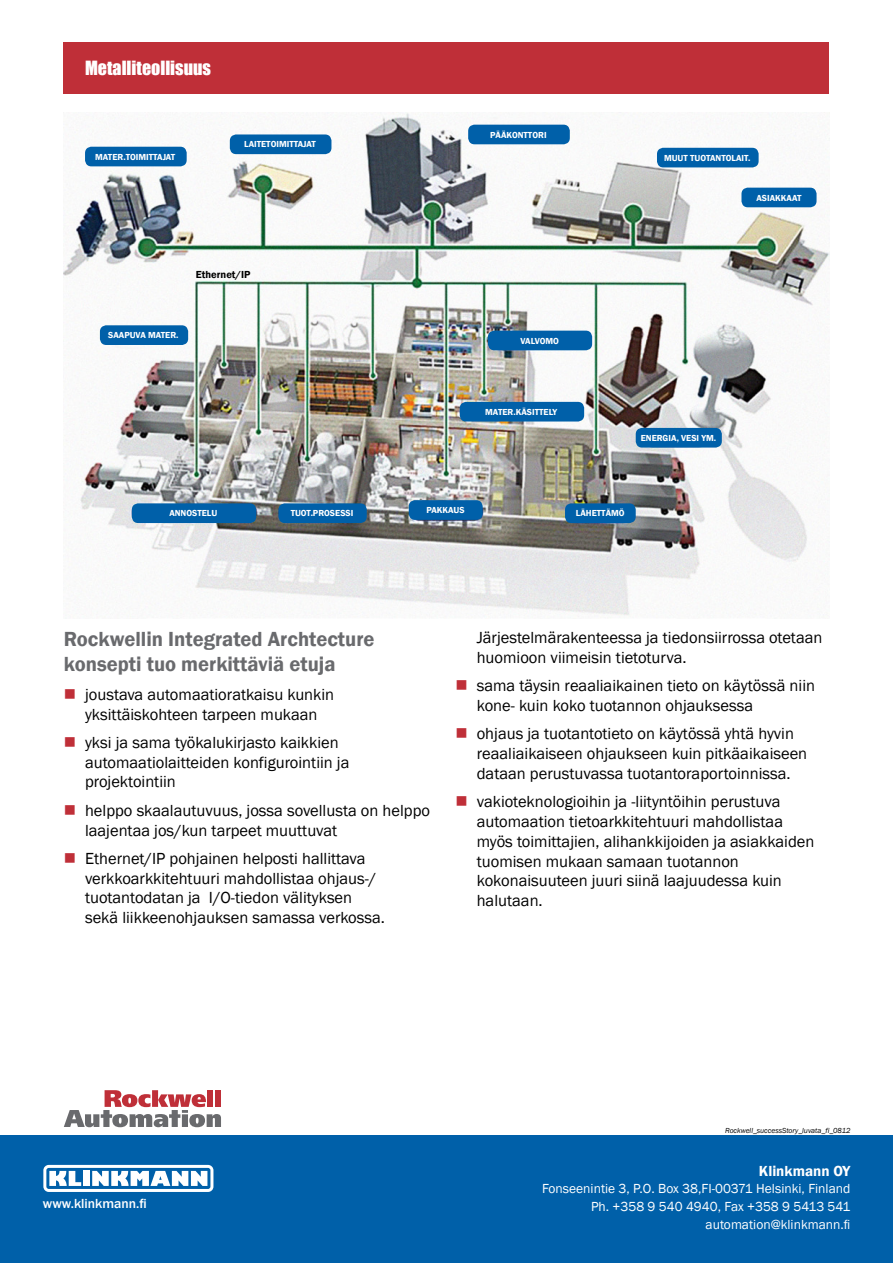
<style>
.page{position:relative;width:893px;height:1263px;background:#fff}
.page>*{position:absolute;margin:0;border:0;box-sizing:border-box;transform-origin:0 0}
.t1{font:600 21px/25.2px "Franklin Gothic";color:#696a6d}
.t2{font:18px "Impact";color:#fff}
.t3{font:16.5px/19.8px "Franklin Gothic";color:#000}
.t4{font:600 15px "Franklin Gothic";color:#fff}
.t5{font:13.5px/17.7px "Franklin Gothic";color:#fff;text-align:right}
.t6{font:500 13.5px "Franklin Gothic";color:#fff}
.t7{font:600 10.5px "Franklin Gothic";color:#000}
.t8{font:600 9px "Franklin Gothic";color:#fff}
.t9{font:italic 7.5px "Franklin Gothic";color:#000}
.s1{color:#bf2f38}
</style>
<div class="page">
<div style="left:64px;top:43px;width:765px;height:51px;background:#bf2f38"></div>
<img style="left:64px;top:113px;width:765px;height:504px">
<div style="left:0;top:1135px;width:893px;height:128px;background:#0060a9"></div>
<svg style="left:43px;top:1165px;width:170px;height:27px"></svg>
<svg style="left:64px;top:1090px;width:157px;height:37px"></svg>
<div style="left:208px;top:1090px;width:5px;height:17px;background:#bf2f38"></div>
<div style="left:215px;top:1090px;width:6px;height:17px;background:#bf2f38"></div>
<div style="left:85px;top:147px;width:102px;height:19px;background:#0060a9;border-radius:6px"></div>
<div style="left:230px;top:134px;width:101px;height:20px;background:#0060a9;border-radius:6px"></div>
<div style="left:468px;top:125px;width:102px;height:19px;background:#0060a9;border-radius:6px"></div>
<div style="left:657px;top:148px;width:102px;height:19px;background:#0060a9;border-radius:6px"></div>
<div style="left:488px;top:331px;width:104px;height:19px;background:#0060a9;border-radius:6px"></div>
<div style="left:460px;top:402px;width:124px;height:19px;background:#0060a9;border-radius:6px"></div>
<div style="left:565px;top:503px;width:71px;height:20px;background:#0060a9;border-radius:6px"></div>
<div style="left:636px;top:428px;width:86px;height:20px;background:#0060a9;border-radius:6px"></div>
<div style="left:100px;top:325px;width:88px;height:20px;background:#0060a9;border-radius:6px"></div>
<div style="left:132px;top:503px;width:124px;height:20px;background:#0060a9;border-radius:6px"></div>
<div style="left:279px;top:503px;width:88px;height:20px;background:#0060a9;border-radius:6px"></div>
<div style="left:409px;top:500px;width:74px;height:20px;background:#0060a9;border-radius:6px"></div>
<div style="left:741px;top:188px;width:75px;height:19px;background:#0060a9;border-radius:6px"></div>
<p class="t2" style="left:85px;top:54px;width:127px">Metalliteollisuus</p>
<p class="t8" style="left:95px;top:151px;width:37px">MATER .TOIMITTA</p>
<p class="t8" style="left:163px;top:151px;width:9px">JAT</p>
<p class="t8" style="left:244px;top:139px;width:28px">LAIT ETOIMITTA</p>
<p class="t8" style="left:303px;top:139px;width:10px">JAT</p>
<p class="t7" style="left:196px;top:268px;width:56px">ETHERNET/IP</p>
<p class="t8" style="left:108px;top:330px;width:47px">SAAPUVA MAT</p>
<p class="t8" style="left:165px;top:330px;width:15px">ER.</p>
<p class="t8" style="left:169px;top:508px;width:49px">ANNOSTELU</p>
<p class="t8" style="left:291px;top:508px;width:29px">TUOT.PROS</p>
<p class="t8" style="left:335px;top:508px;width:11px">ESSI</p>
<p class="t8" style="left:490px;top:129px;width:39px">PÄÄKO NTTORI</p>
<p class="t8" style="left:664px;top:152px;width:63px">MUUT TUOTANTOLAIT</p>
<p class="t8" style="left:748px;top:152px;width:4px">.</p>
<p class="t8" style="left:756px;top:192px;width:12px">ASIAKKAAT</p>
<p class="t8" style="left:520px;top:335px;width:12px">VALVOMO</p>
<p class="t8" style="left:485px;top:406px;width:47px">MATER .KÄSITT</p>
<p class="t8" style="left:543px;top:406px;width:11px">ELY</p>
<p class="t8" style="left:641px;top:432px;width:77px">ENERGIA, VESI YM.</p>
<p class="t8" style="left:426px;top:505px;width:12px">PAKKA</p>
<p class="t8" style="left:454px;top:505px;width:12px">US</p>
<p class="t8" style="left:576px;top:508px;width:50px">LÄHETTÄMÖ</p>
<p class="t1" style="left:64px;top:627px;width:312px">ROCKWELLIN INTEGRATED ARCHTECTURE<br>KONSEPTI TUO MERKITTÄVIÄ ETUJA</p>
<p class="t3" style="left:64px;top:685px;width:272px;text-align:center"><span class="s1">■</span> joustava automaatioratkaisu kunkin yksittäiskohteen tarpeen mukaan</p>
<p class="t3" style="left:85px;top:733px;width:266px;text-indent:-21px"><span class="s1">■</span> yksi ja sama työkalukirjasto kaikkien automaatiolaitteiden konfigurointiin ja projektointiin</p>
<p class="t3" style="left:85px;top:801px;width:347px;text-indent:-21px"><span class="s1">■</span> helppo skaalautuvuus, jossa sovellusta on helppo laajentaa jos/kun tarpeet muuttuvat</p>
<p class="t3" style="left:85px;top:849px;width:301px;text-indent:-21px"><span class="s1">■</span> Ethernet/IP pohjainen helposti hallittava verkkoarkkitehtuuri mahdollistaa ohjaus-/ tuotantodatan ja I/O-tiedon välityksen sekä liikkeenohjauksen samassa verkossa.</p>
<p class="t3" style="left:477px;top:628px;width:347px">Järjestelmärakenteessa ja tiedonsiirrossa otetaan huomioon viimeisin tietoturva.</p>
<p class="t3" style="left:477px;top:676px;width:340px;text-indent:-21px"><span class="s1">■</span> sama täysin reaaliaikainen tieto on käytössä niin kone- kuin koko tuotannon ohjauksessa</p>
<p class="t3" style="left:477px;top:724px;width:332px;text-indent:-21px"><span class="s1">■</span> ohjaus ja tuotantotieto on käytössä yhtä hyvin reaaliaikaiseen ohjaukseen kuin pitkäaikaiseen dataan perustuvassa tuotantoraportoinnissa.</p>
<p class="t3" style="left:477px;top:792px;width:339px;text-indent:-21px"><span class="s1">■</span> vakioteknologioihin ja -liityntöihin perustuva automaation tietoarkkitehtuuri mahdollistaa myös toimittajien, alihankkijoiden ja asiakkaiden tuomisen mukaan samaan tuotannon kokonaisuuteen juuri siinä laajuudessa kuin halutaan.</p>
<p class="t6" style="left:43px;top:1195px;width:105px">www.klinkmann.fi</p>
<p class="t9" style="left:725px;top:1125px;width:127px">Rockwell_successStory_luvata_fi_0812</p>
<p class="t4" style="left:759px;top:1161px;width:93px">KLINKMANN OY</p>
<p class="t5" style="left:542px;top:1180px;width:310px">Fonseenintie 3, P.O. Box 38,FI-00371 Helsinki, Finland<br>Ph. +358 9 540 4940, Fax +358 9 5413 541 automation@klinkmann.fi</p>
</div>
